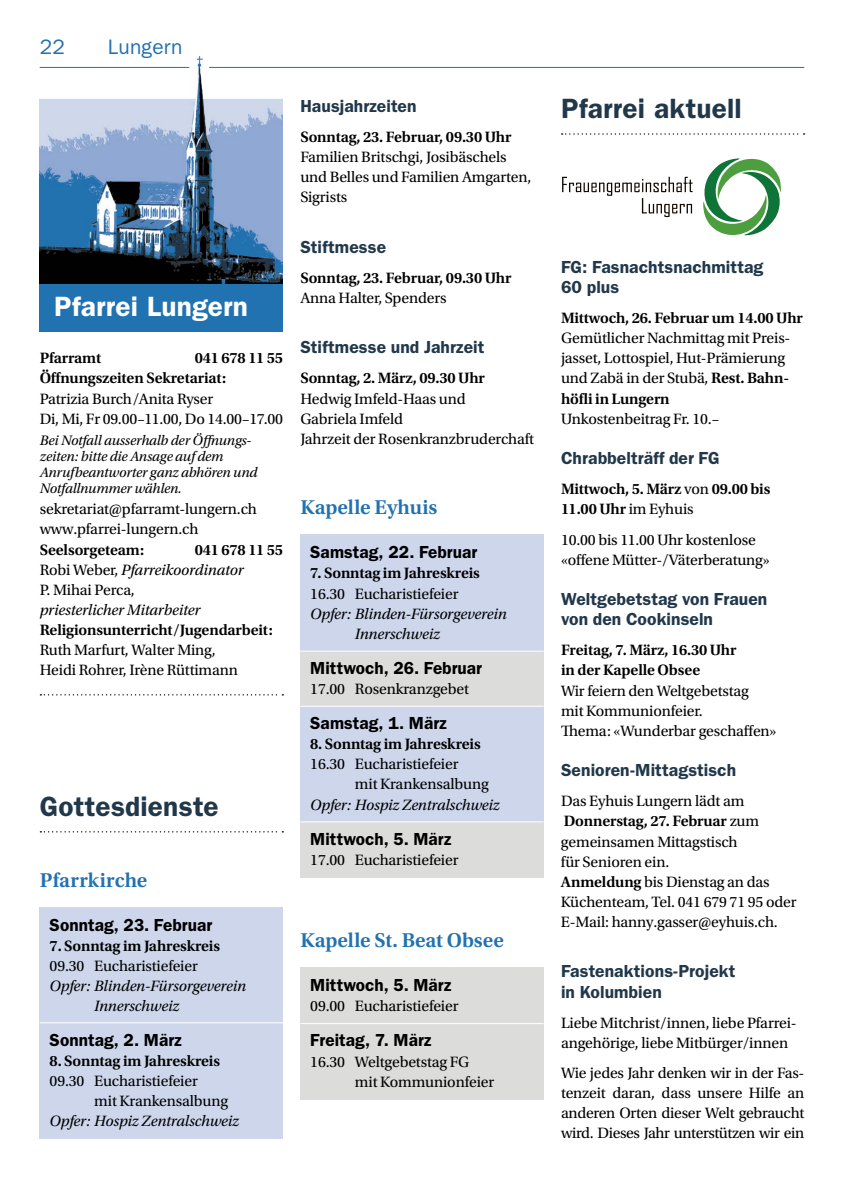
<style>
.page{position:relative;width:844px;height:1191px;background:#fff}
.page>*{position:absolute;margin:0;border:0;box-sizing:border-box;transform-origin:0 0}
.t1{font:600 28px "ITC Franklin Gothic Std";letter-spacing:.01em;color:#21384b}
.t2{font:600 28px "ITC Franklin Gothic Std";letter-spacing:.01em;color:#fff}
.t3{font:600 21px "Utopia Std";color:#2172b0}
.t4{font:21px "ITC Franklin Gothic Std";letter-spacing:.01em;color:#2172b0}
.t5{font:600 17.5px/20.1px "ITC Franklin Gothic Std";letter-spacing:.005em;color:#21384b}
.t6{font:600 17.5px "ITC Franklin Gothic Std";letter-spacing:.005em;color:#000}
.t7{font:15.75px/20.1px "Utopia Std";letter-spacing:-.01em;color:#000}
.t8{font:600 15.75px/20.1px "Utopia Std";letter-spacing:-.01em;color:#000}
.t9{font:italic 15.75px/20.1px "Utopia Std";letter-spacing:-.01em;color:#000}
.t10{font:italic 14.35px/15.9px "Utopia Std";letter-spacing:-.01em;color:#000}
.s1{font-weight:600}
.s2{font-style:italic}
.s3{font-weight:400}
</style>
<div class="page">
<img style="left:40px;top:57px;width:243px;height:228px">
<div style="left:40px;top:285px;width:243px;height:47px;background:#2172b0"></div>
<svg style="left:40px;top:694px;width:243px;height:1px"></svg>
<div style="left:300px;top:967px;width:243px;height:132px;background:#dcdcdb"></div>
<hr style="left:300px;top:1023px;width:243px;height:1px;background:#fff">
<div style="left:300px;top:534px;width:243px;height:344px;background:#dcdcdb"></div>
<div style="left:40px;top:907px;width:243px;height:231px;background:#cdd6eb"></div>
<hr style="left:40px;top:1022px;width:243px;height:1px;background:#fff">
<svg style="left:40px;top:831px;width:243px;height:1px"></svg>
<hr style="left:40px;top:67px;width:149px;height:1px;background:#2172b0">
<hr style="left:209px;top:67px;width:595px;height:1px;background:#2172b0">
<svg style="left:561px;top:133px;width:243px;height:2px"></svg>
<div style="left:300px;top:534px;width:243px;height:117px;background:#cdd6eb"></div>
<div style="left:300px;top:706px;width:243px;height:116px;background:#cdd6eb"></div>
<hr style="left:300px;top:650px;width:243px;height:1px;background:#fff">
<hr style="left:300px;top:706px;width:243px;height:1px;background:#fff">
<hr style="left:300px;top:821px;width:243px;height:1px;background:#fff">
<svg style="left:703px;top:158px;width:77px;height:77px"></svg>
<svg style="left:562px;top:177px;width:130px;height:40px"></svg>
<h2 class="t4" style="left:40px;top:35px;width:27px">22</h2>
<h2 class="t4" style="left:108px;top:35px;width:76px">Lungern</h2>
<h1 class="t2" style="left:54px;top:290px;width:195px">Pfarrei Lungern</h1>
<p class="t8" style="left:40px;top:348px;width:63px">Pfarramt</p>
<p class="t8" style="left:40px;top:348px;width:245px;text-indent:155px">041 678 11 55<br>Öffnungszeiten Sekretariat:</p>
<p class="t7" style="left:40px;top:389px;width:245px">Patrizia Burch/Anita Ryser<br>Di, Mi, Fr 09.00–11.00, Do 14.00–17.00</p>
<p class="t10" style="left:40px;top:432px;width:219px">Bei Notfall ausserhalb der Öffnungs&shy;zeiten: bitte die Ansage auf dem<br>Anrufbeantworter ganz abhören und<br>Notfallnummer wählen.</p>
<p class="t7" style="left:40px;top:499px;width:219px">sekretariat@pfarramt-lungern.ch www.pfarrei-lungern.ch</p>
<p class="t8" style="left:40px;top:539px;width:106px">Seelsorgeteam:</p>
<p class="t7" style="left:40px;top:539px;width:245px;text-indent:155px"><span class="s1">041 678 11 55<br></span>Robi Weber, <span class="s2">Pfarreikoordinator<br></span>P. Mihai Perca,</p>
<p class="t9" style="left:40px;top:600px;width:162px">priesterlicher Mitarbeiter</p>
<p class="t8" style="left:40px;top:620px;width:235px">Religionsunterricht/Jugendarbeit:</p>
<p class="t7" style="left:40px;top:640px;width:200px">Ruth Marfurt, Walter Ming,<br>Heidi Rohrer, Irène Rüttimann</p>
<h1 class="t1" style="left:40px;top:790px;width:180px">Gottesdienste</h1>
<h2 class="t3" style="left:40px;top:868px;width:109px">Pfarrkirche</h2>
<p class="t6" style="left:50px;top:914px;width:164px">Sonntag, 23. Februar</p>
<p class="t8" style="left:50px;top:936px;width:172px">7. Sonntag im Jahreskreis</p>
<p class="t7" style="left:50px;top:956px;width:150px">09.30 Eucharistiefeier</p>
<p class="t9" style="left:94px;top:976px;width:153px;text-indent:-45px">Opfer: Blinden-Fürsorgeverein<br>Innerschweiz</p>
<p class="t6" style="left:50px;top:1029px;width:133px">Sonntag, 2. März</p>
<p class="t8" style="left:50px;top:1050px;width:172px">8. Sonntag im Jahreskreis</p>
<p class="t7" style="left:94px;top:1070px;width:135px;text-indent:-45px">09.30 Eucharistiefeier<br>mit Krankensalbung</p>
<p class="t9" style="left:50px;top:1111px;width:191px">Opfer: Hospiz Zentralschweiz</p>
<p class="t5" style="left:300px;top:96px;width:118px">Hausjahrzeiten</p>
<p class="t8" style="left:300px;top:127px;width:212px">Sonntag, 23. Februar, 09.30 Uhr</p>
<p class="t7" style="left:300px;top:147px;width:232px">Familien Britschgi, Josibäschels und Belles und Familien Amgarten,<br>Sigrists</p>
<p class="t5" style="left:300px;top:236px;width:87px">Stiftmesse</p>
<p class="t8" style="left:300px;top:268px;width:212px">Sonntag, 23. Februar, 09.30 Uhr</p>
<p class="t7" style="left:300px;top:288px;width:148px">Anna Halter, Spenders</p>
<p class="t5" style="left:300px;top:337px;width:185px">Stiftmesse und Jahrzeit</p>
<p class="t8" style="left:300px;top:368px;width:186px">Sonntag, 2. März, 09.30 Uhr</p>
<p class="t7" style="left:300px;top:389px;width:235px">Hedwig Imfeld-Haas und<br>Gabriela Imfeld<br>Jahrzeit der Rosenkranzbruderchaft</p>
<h2 class="t3" style="left:300px;top:495px;width:139px">Kapelle Eyhuis</h2>
<p class="t6" style="left:310px;top:542px;width:168px">Samstag, 22. Februar</p>
<p class="t8" style="left:310px;top:563px;width:171px">7. Sonntag im Jahreskreis</p>
<p class="t7" style="left:310px;top:584px;width:150px">16.30 Eucharistiefeier</p>
<p class="t9" style="left:355px;top:604px;width:153px;text-indent:-45px">Opfer: Blinden-Fürsorgeverein<br>Innerschweiz</p>
<p class="t6" style="left:310px;top:657px;width:173px">Mittwoch, 26. Februar</p>
<p class="t7" style="left:310px;top:679px;width:160px">17.00 Rosenkranzgebet</p>
<p class="t6" style="left:310px;top:712px;width:138px">Samstag, 1. März</p>
<p class="t8" style="left:310px;top:734px;width:172px">8. Sonntag im Jahreskreis</p>
<p class="t7" style="left:355px;top:754px;width:135px;text-indent:-45px">16.30 Eucharistiefeier<br>mit Krankensalbung</p>
<p class="t9" style="left:310px;top:794px;width:191px">Opfer: Hospiz Zentralschweiz</p>
<p class="t6" style="left:310px;top:828px;width:142px">Mittwoch, 5. März</p>
<p class="t7" style="left:310px;top:850px;width:150px">17.00 Eucharistiefeier</p>
<h2 class="t3" style="left:300px;top:928px;width:205px">Kapelle St. Beat Obsee</h2>
<p class="t6" style="left:310px;top:975px;width:142px">Mittwoch, 5. März</p>
<p class="t7" style="left:310px;top:996px;width:150px">09.00 Eucharistiefeier</p>
<p class="t6" style="left:310px;top:1030px;width:122px">Freitag, 7. März</p>
<p class="t7" style="left:355px;top:1051px;width:141px;text-indent:-45px">16.30 Weltgebetstag FG mit Kommunionfeier</p>
<h1 class="t1" style="left:561px;top:92px;width:182px">Pfarrei aktuell</h1>
<p class="t5" style="left:561px;top:257px;width:204px">FG: Fasnachtsnachmittag<br>60 plus</p>
<p class="t8" style="left:561px;top:308px;width:243px">Mittwoch, 26. Februar um 14.00 Uhr</p>
<p class="t7" style="left:561px;top:328px;width:231px">Gemütlicher Nachmittag mit Preis&shy;jasset, Lottospiel, Hut-Prämierung und Zabä in der Stubä, <span class="s1">Rest. Bahn&shy;höfli in Lungern</span></p>
<p class="t7" style="left:561px;top:409px;width:160px">Unkostenbeitrag Fr. 10.–</p>
<p class="t5" style="left:561px;top:448px;width:160px">Chrabbelträff der FG</p>
<p class="t8" style="left:561px;top:479px;width:211px">Mittwoch, 5. März <span class="s3">von</span> 09.00 bis<br>11.00 Uhr <span class="s3">im Eyhuis</span></p>
<p class="t7" style="left:561px;top:529px;width:210px">10.00 bis 11.00 Uhr kostenlose «offene Mütter-/Väterberatung»</p>
<p class="t5" style="left:561px;top:589px;width:208px">Weltgebetstag von Frauen von den Cookinseln</p>
<p class="t8" style="left:561px;top:640px;width:177px">Freitag, 7. März, 16.30 Uhr in der Kapelle Obsee</p>
<p class="t7" style="left:561px;top:680px;width:217px">Wir feiern den Weltgebetstag<br>mit Kommunionfeier.<br>Thema: «Wunderbar geschaffen»</p>
<p class="t5" style="left:561px;top:760px;width:177px">Senioren-Mittagstisch</p>
<p class="t7" style="left:561px;top:791px;width:237px">Das Eyhuis Lungern lädt am<br><span class="s1">Donnerstag, 27. Februar</span> zum gemeinsamen Mittagstisch<br>für Senioren ein.<br><span class="s1">Anmeldung</span> bis Dienstag an das<br>Küchenteam, Tel. 041 679 71 95 oder<br>E-Mail: hanny.gasser@eyhuis.ch.</p>
<p class="t5" style="left:561px;top:961px;width:176px">Fastenaktions-Projekt in Kolumbien</p>
<p class="t7" style="left:561px;top:1012px;width:237px">Liebe Mitchrist/innen, liebe Pfarrei&shy;angehörige, liebe Mitbürger/innen</p>
<p class="t7" style="left:561px;top:1063px;width:245px;text-align:justify">Wie jedes Jahr denken wir in der Fas&shy;tenzeit daran, dass unsere Hilfe an anderen Orten dieser Welt gebraucht wird. Dieses Jahr unterstützen wir ein</p>
</div>
